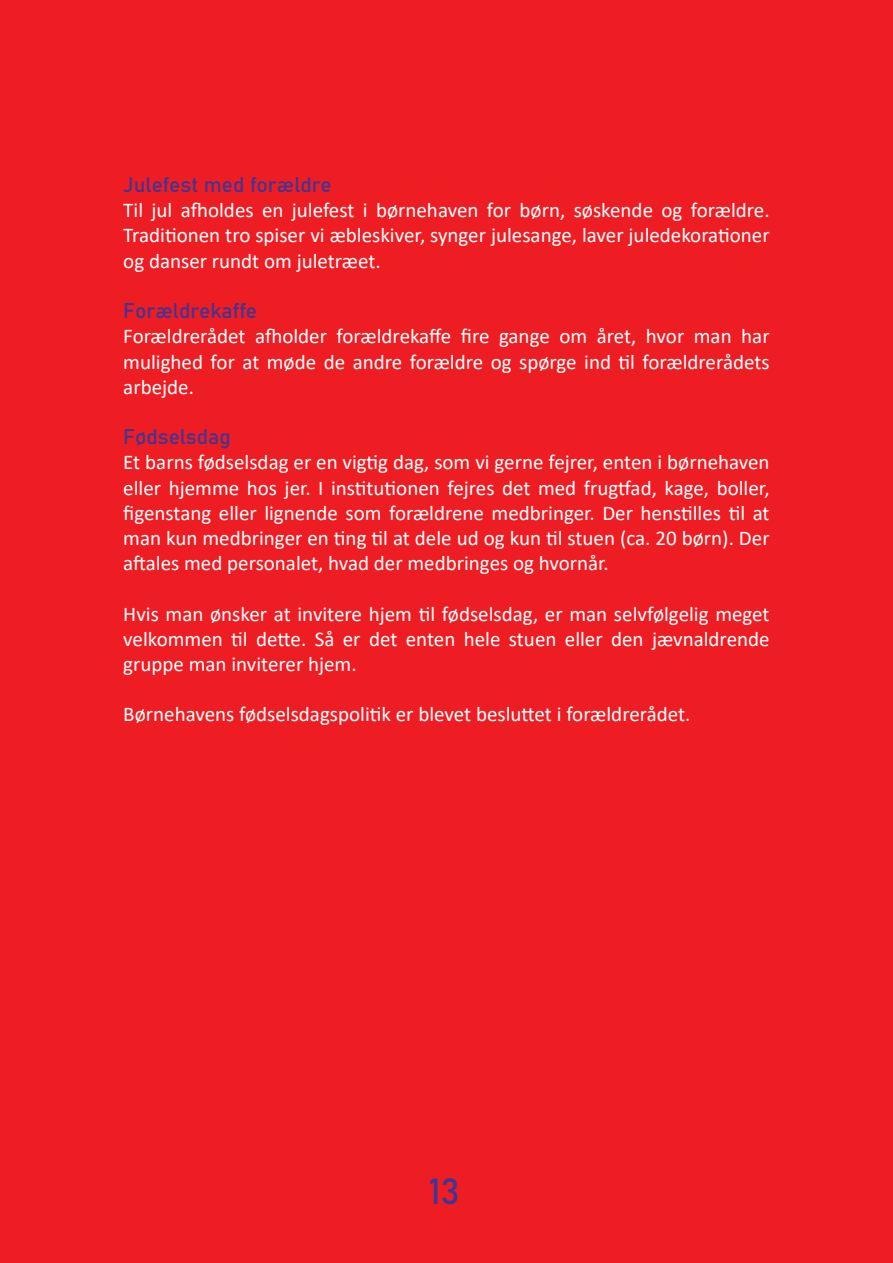
<style>
.page{position:relative;width:893px;height:1263px;background:#ee1d23}
.page>*{position:absolute;margin:0;border:0;box-sizing:border-box;transform-origin:0 0}
.t1{font:36px "Bahnschrift";color:#3d3695}
.t2{font:21px/25.2px "Calibri";color:#fff;text-align:justify}
.t3{font:21px "Bahnschrift";color:#3d3695}
</style>
<div class="page">
<p class="t3" style="left:123px;top:169px;width:210px">Julefest med forældre</p>
<p class="t2" style="left:123px;top:197px;width:648px">Til jul afholdes en julefest i børnehaven for børn, søskende og forældre.<br>Traditionen tro spiser vi æbleskiver, synger julesange, laver juledekorationer og danser rundt om juletræet.</p>
<p class="t3" style="left:123px;top:295px;width:135px">Forældrekaffe</p>
<p class="t2" style="left:123px;top:323px;width:648px">Forældrerådet afholder forældrekaffe fire gange om året, hvor man har mulighed for at møde de andre forældre og spørge ind til forældrerådets arbejde.</p>
<p class="t3" style="left:123px;top:421px;width:109px">Fødselsdag</p>
<p class="t2" style="left:123px;top:449px;width:648px">Et barns fødselsdag er en vigtig dag, som vi gerne fejrer, enten i børnehaven eller hjemme hos jer. I institutionen fejres det med frugtfad, kage, boller, figenstang eller lignende som forældrene medbringer. Der henstilles til at man kun medbringer en ting til at dele ud og kun til stuen (ca. 20 børn). Der aftales med personalet, hvad der medbringes og hvornår.</p>
<p class="t2" style="left:123px;top:600px;width:648px">Hvis man ønsker at invitere hjem til fødselsdag, er man selvfølgelig meget velkommen til dette. Så er det enten hele stuen eller den jævnaldrende gruppe man inviterer hjem.</p>
<p class="t2" style="left:123px;top:701px;width:569px">Børnehavens fødselsdagspolitik er blevet besluttet i forældrerådet.</p>
<p class="t1" style="left:429px;top:1164px;width:33px">13</p>
</div>
